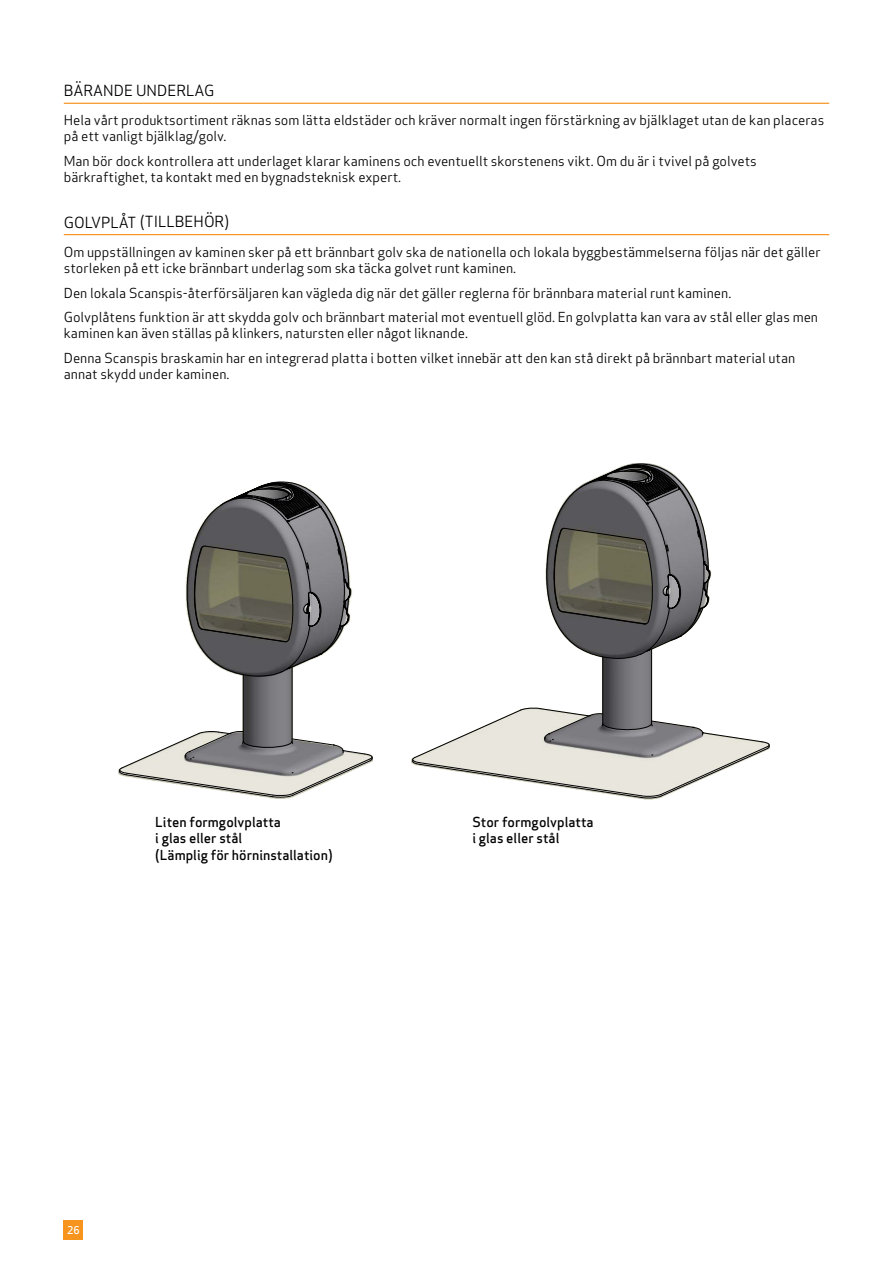
<style>
.page{position:relative;width:893px;height:1263px;background:#fff}
.page>*{position:absolute;margin:0;border:0;box-sizing:border-box;transform-origin:0 0}
.t1{font:15px "Apex Sans";color:#000}
.t2{font:13.5px/16.2px "Apex Sans";color:#000}
.t3{font:500 13.5px/16.2px "Apex Sans";color:#000}
.t4{font:500 10.5px "Apex Sans";color:#fff}
.t5{font:10.05px "Arial";letter-spacing:-.005em;color:#000}
.t6{font:8.1px "Arial";color:#000}
</style>
<div class="page">
<div style="left:64px;top:1220px;width:19px;height:20px;background:#f7941d"></div>
<svg style="left:118px;top:481px;width:255px;height:318px"></svg>
<svg style="left:411px;top:463px;width:359px;height:337px"></svg>
<hr style="left:64px;top:103px;width:765px;height:1px;background:#f7941d">
<hr style="left:64px;top:234px;width:765px;height:1px;background:#f7941d">
<p class="t1" style="left:64px;top:79px;width:152px">BÄRANDE UNDERLAG</p>
<p class="t2" style="left:64px;top:111px;width:762px">Hela vårt produktsortiment räknas som lätta eldstäder och kräver normalt ingen förstärkning av bjälklaget utan de kan placeras på ett vanligt bjälklag/golv.</p>
<p class="t2" style="left:64px;top:152px;width:695px">Man bör dock kontrollera att underlaget klarar kaminens och eventuellt skorstenens vikt. Om du är i tvivel på golvets bärkraftighet, ta kontakt med en bygnadsteknisk expert.</p>
<p class="t1" style="left:64px;top:210px;width:167px">GOLVPLÅT (TILLBEHÖR)</p>
<p class="t2" style="left:64px;top:242px;width:758px">Om uppställningen av kaminen sker på ett brännbart golv ska de nationella och lokala byggbestämmelserna följas när det gäller storleken på ett icke brännbart underlag som ska täcka golvet runt kaminen.</p>
<p class="t2" style="left:64px;top:279px;width:756px;line-height:24.8px">Den lokala Scanspis-återförsäljaren kan vägleda dig när det gäller reglerna för brännbara material runt kaminen.<br>Golvplåtens funktion är att skydda golv och brännbart material mot eventuell glöd. En golvplatta kan vara av stål eller glas men</p>
<p class="t2" style="left:64px;top:320px;width:733px;line-height:24.8px">kaminen kan även ställas på klinkers, natursten eller något liknande.<br>Denna Scanspis braskamin har en integrerad platta i botten vilket innebär att den kan stå direkt på brännbart material utan</p>
<p class="t2" style="left:64px;top:365px;width:167px">annat skydd under kaminen.</p>
<p class="t5" style="left:493px;top:808px;width:48px">gulvplader</p>
<p class="t3" style="left:155px;top:812px;width:179px">Liten formgolvplatta<br>i glas eller stål<br>(Lämplig för hörninstallation)</p>
<p class="t3" style="left:472px;top:812px;width:123px">Stor formgolvplatta i glas eller stål</p>
<p class="t6" style="left:310px;top:854px;width:50px">DIMENSION:</p>
<p class="t4" style="left:67px;top:1221px;width:14px">26</p>
</div>
